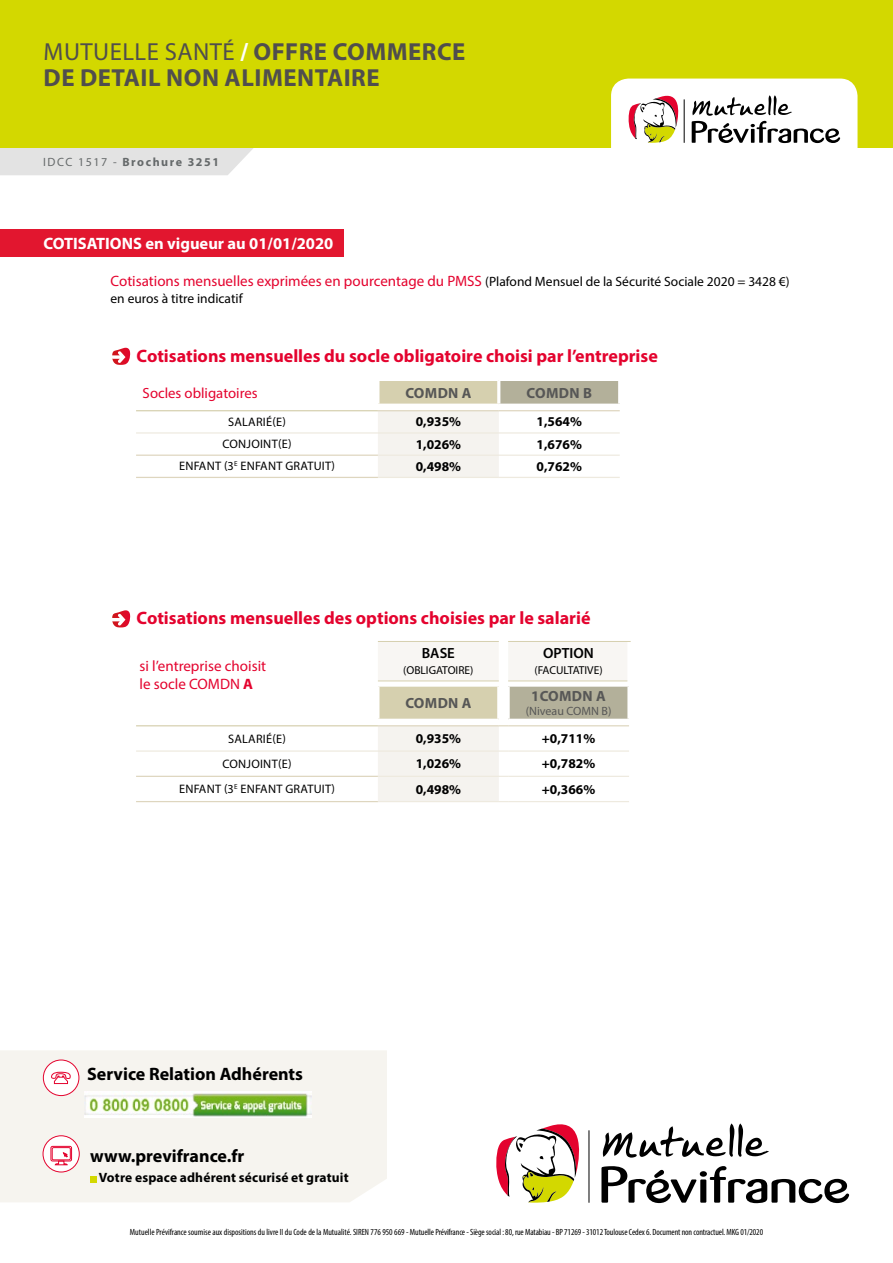
<style>
.page{position:relative;width:893px;height:1263px;background:#fff}
.page>*{position:absolute;margin:0;border:0;box-sizing:border-box;transform-origin:0 0}
.t1{font:700 24.75px/26.2px "Myriad Pro";letter-spacing:.02em;color:#504e4d}
.t2{font:700 18px "Myriad Pro";color:#e4032e}
.t3{font:700 18px "Myriad Pro";color:#000}
.t4{font:700 16.5px "Myriad Pro";color:#fff}
.t5{font:15px/18px "Myriad Pro";color:#e4032e}
.t6{font:700 14.7px "Myriad Pro";letter-spacing:.02em;color:#575756}
.t7{font:14.7px "Myriad Pro";color:#e4032e}
.t8{font:600 14.7px "Myriad Pro";color:#000}
.t9{font:700 13.5px "Myriad Pro";letter-spacing:.005em;color:#000}
.t10{font:13.5px "Myriad Pro";color:#000}
.t11{font:12.3px "Myriad Pro";letter-spacing:.02em;color:#000}
.t12{font:700 12px "Myriad Pro";letter-spacing:.13em;color:#65696a}
.t13{font:12px "Myriad Pro";color:#575756}
.t14{font:11.55px "Myriad Pro";color:#000}
.t15{font:condensed 9px "Myriad Pro";letter-spacing:-.01em;color:#000}
.s1{font-weight:400}
.s2{color:#fff}
.s3{font-size:13.5px;color:#000}
.s4{font-weight:700}
</style>
<div class="page">
<div style="left:0;top:1050px;width:387px;height:152px;background:#f6f4ef"></div>
<hr style="left:589px;top:1130px;width:1px;height:73px;background:#000">
<svg style="left:601px;top:1166px;width:248px;height:37px"></svg>
<svg style="left:603px;top:1123px;width:166px;height:34px"></svg>
<svg style="left:496px;top:1124px;width:84px;height:79px"></svg>
<img style="left:84px;top:1091px;width:228px;height:27px">
<div style="left:43px;top:1060px;width:36px;height:35px;background:#fff;border-radius:50%"></div>
<div style="left:43px;top:1059px;width:36px;height:37px;border:1px solid #e4032e;border-radius:50%"></div>
<svg style="left:51px;top:1071px;width:20px;height:13px"></svg>
<svg style="left:43px;top:1136px;width:36px;height:36px"></svg>
<div style="left:43px;top:1135px;width:37px;height:37px;border:1px solid #e4032e;border-radius:50%"></div>
<div style="left:51px;top:1146px;width:21px;height:15px;border:1px solid #e4032e;border-radius:2px"></div>
<svg style="left:55px;top:1152px;width:13px;height:13px"></svg>
<div style="left:52px;top:1147px;width:19px;height:13px;border:1px solid #e4032e"></div>
<svg style="left:90px;top:1176px;width:6px;height:6px"></svg>
<div style="left:0;top:230px;width:343px;height:27px;background:#e2162f"></div>
<svg style="left:112px;top:348px;width:19px;height:17px"></svg>
<div style="left:378px;top:380px;width:121px;height:24px;background:#d6d0af"></div>
<div style="left:499px;top:380px;width:121px;height:24px;background:#b3b09a"></div>
<svg style="left:136px;top:411px;width:484px;height:66px"></svg>
<hr style="left:376px;top:381px;width:3px;height:23px;background:#fff">
<hr style="left:497px;top:381px;width:3px;height:23px;background:#fff">
<hr style="left:618px;top:381px;width:3px;height:23px;background:#fff">
<hr style="left:136px;top:410px;width:242px;height:1px;background:#d6d0af">
<hr style="left:378px;top:410px;width:121px;height:1px;background:#ded6bf">
<hr style="left:499px;top:410px;width:121px;height:1px;background:#ded6bf">
<hr style="left:378px;top:432px;width:121px;height:2px;background:#eeeadf">
<hr style="left:499px;top:432px;width:121px;height:2px;background:#eeeadf">
<hr style="left:378px;top:455px;width:121px;height:1px;background:#eeeadf">
<hr style="left:499px;top:455px;width:121px;height:1px;background:#eeeadf">
<hr style="left:378px;top:477px;width:121px;height:1px;background:#eeeadf">
<hr style="left:499px;top:477px;width:121px;height:1px;background:#eeeadf">
<hr style="left:136px;top:432px;width:242px;height:2px;background:#eeeadf">
<hr style="left:136px;top:455px;width:242px;height:1px;background:#ded6bf">
<hr style="left:136px;top:477px;width:242px;height:1px;background:#ded6bf">
<hr style="left:376px;top:379px;width:123px;height:2px;background:#fff">
<hr style="left:499px;top:379px;width:122px;height:2px;background:#fff">
<svg style="left:112px;top:610px;width:19px;height:17px"></svg>
<svg style="left:136px;top:726px;width:493px;height:50px"></svg>
<div style="left:378px;top:686px;width:121px;height:33px;background:#d6d0af"></div>
<div style="left:508px;top:686px;width:121px;height:33px;background:#b3b09a"></div>
<hr style="left:376px;top:687px;width:3px;height:32px;background:#fff">
<hr style="left:497px;top:687px;width:3px;height:32px;background:#fff">
<svg style="left:508px;top:687px;width:2px;height:32px"></svg>
<svg style="left:627px;top:687px;width:2px;height:32px"></svg>
<hr style="left:136px;top:725px;width:242px;height:1px;background:#d6d0af">
<hr style="left:136px;top:750px;width:242px;height:2px;background:#eeeadf">
<hr style="left:136px;top:776px;width:242px;height:1px;background:#ded6bf">
<hr style="left:136px;top:801px;width:242px;height:1px;background:#ded6bf">
<hr style="left:508px;top:725px;width:121px;height:1px;background:#ded6bf">
<hr style="left:508px;top:750px;width:121px;height:2px;background:#eeeadf">
<hr style="left:508px;top:776px;width:121px;height:1px;background:#eeeadf">
<hr style="left:508px;top:801px;width:121px;height:1px;background:#eeeadf">
<svg style="left:378px;top:641px;width:253px;height:46px"></svg>
<hr style="left:508px;top:685px;width:123px;height:2px;background:#fff">
<svg style="left:378px;top:719px;width:130px;height:83px"></svg>
<div style="left:0;top:148px;width:253px;height:27px;background:#e3e3e3"></div>
<div style="left:0;top:0;width:893px;height:148px;background:#d3d800"></div>
<div style="left:611px;top:79px;width:246px;height:93px;background:#fff;border-radius:17px"></div>
<hr style="left:684px;top:99px;width:1px;height:44px;background:#000">
<svg style="left:692px;top:95px;width:148px;height:48px"></svg>
<svg style="left:628px;top:95px;width:51px;height:48px"></svg>
<h1 class="t1" style="left:44px;top:37px;width:423px"><span class="s1">MUTUELLE SANTÉ</span> <span class="s2">/</span> OFFRE COMMERCE<br>DE DETAIL NON ALIMENTAIRE</h1>
<h3 class="t12" style="left:43px;top:154px;width:177px"><span class="s1">IDCC 1517 -</span> Brochure 3251</h3>
<h3 class="t4" style="left:43px;top:233px;width:292px">COTISATIONS en vigueur au 01/01/2020</h3>
<h3 class="t5" style="left:111px;top:271px;width:681px">Cotisations mensuelles exprimées en pourcentage du PMSS <span class="s3">(Plafond Mensuel de la Sécurité Sociale 2020 = 3428 €)</span></h3>
<h3 class="t10" style="left:111px;top:290px;width:134px">en euros à titre indicatif</h3>
<h2 class="t2" style="left:137px;top:344px;width:523px">Cotisations mensuelles du socle obligatoire choisi par l’entreprise</h2>
<h3 class="t7" style="left:143px;top:384px;width:116px">Socles obligatoires</h3>
<h3 class="t6" style="left:405px;top:383px;width:68px">COMDN A</h3>
<h3 class="t6" style="left:527px;top:383px;width:67px">COMDN B</h3>
<h3 class="t11" style="left:228px;top:414px;width:59px">SALARIÉ(E)</h3>
<h3 class="t9" style="left:416px;top:413px;width:47px">0,935%</h3>
<h3 class="t9" style="left:537px;top:413px;width:47px">1,564%</h3>
<h3 class="t11" style="left:222px;top:436px;width:71px">CONJOINT(E)</h3>
<h3 class="t9" style="left:416px;top:435px;width:47px">1,026%</h3>
<h3 class="t9" style="left:537px;top:435px;width:47px">1,676%</h3>
<h3 class="t11" style="left:179px;top:459px;width:157px">ENFANT (3<sup>E</sup> ENFANT GRATUIT)</h3>
<h3 class="t9" style="left:416px;top:457px;width:47px">0,498%</h3>
<h3 class="t9" style="left:537px;top:457px;width:47px">0,762%</h3>
<h2 class="t2" style="left:137px;top:606px;width:455px">Cotisations mensuelles des options choisies par le salarié</h2>
<h3 class="t8" style="left:422px;top:644px;width:35px">BASE</h3>
<p class="t14" style="left:403px;top:663px;width:72px">(OBLIGATOIRE)</p>
<h3 class="t8" style="left:543px;top:644px;width:52px">OPTION</h3>
<p class="t14" style="left:535px;top:663px;width:70px">(FACULTATIVE)</p>
<h3 class="t5" style="left:140px;top:657px;width:128px">si l’entreprise choisit le socle COMDN <span class="s4">A</span></h3>
<h3 class="t6" style="left:531px;top:686px;width:76px">1COMDN A</h3>
<h3 class="t13" style="left:526px;top:704px;width:87px">(Niveau COMN B)</h3>
<h3 class="t6" style="left:405px;top:694px;width:68px">COMDN A</h3>
<h3 class="t11" style="left:228px;top:731px;width:59px">SALARIÉ(E)</h3>
<h3 class="t9" style="left:416px;top:730px;width:47px">0,935%</h3>
<h3 class="t9" style="left:542px;top:730px;width:55px">+0,711%</h3>
<h3 class="t11" style="left:222px;top:756px;width:71px">CONJOINT(E)</h3>
<h3 class="t9" style="left:416px;top:755px;width:47px">1,026%</h3>
<h3 class="t9" style="left:542px;top:755px;width:55px">+0,782%</h3>
<h3 class="t11" style="left:179px;top:781px;width:157px">ENFANT (3<sup>E</sup> ENFANT GRATUIT)</h3>
<h3 class="t9" style="left:416px;top:780px;width:47px">0,498%</h3>
<h3 class="t9" style="left:542px;top:780px;width:55px">+0,366%</h3>
<h2 class="t3" style="left:87px;top:1062px;width:218px">Service Relation Adhérents</h2>
<h2 class="t3" style="left:90px;top:1144px;width:156px">www.previfrance.fr</h2>
<h3 class="t9" style="left:99px;top:1169px;width:251px">Votre espace adhérent sécurisé et gratuit</h3>
<p class="t15" style="left:130px;top:1227px;width:635px">Mutuelle Prévifrance soumise aux dispositions du livre II du Code de la Mutualité. SIREN 776 950 669 - Mutuelle Prévifrance - Siège social : 80, rue Matabiau - BP 71269 - 31012 Toulouse Cedex 6. Document non contractuel. MKG 01/2020</p>
</div>
